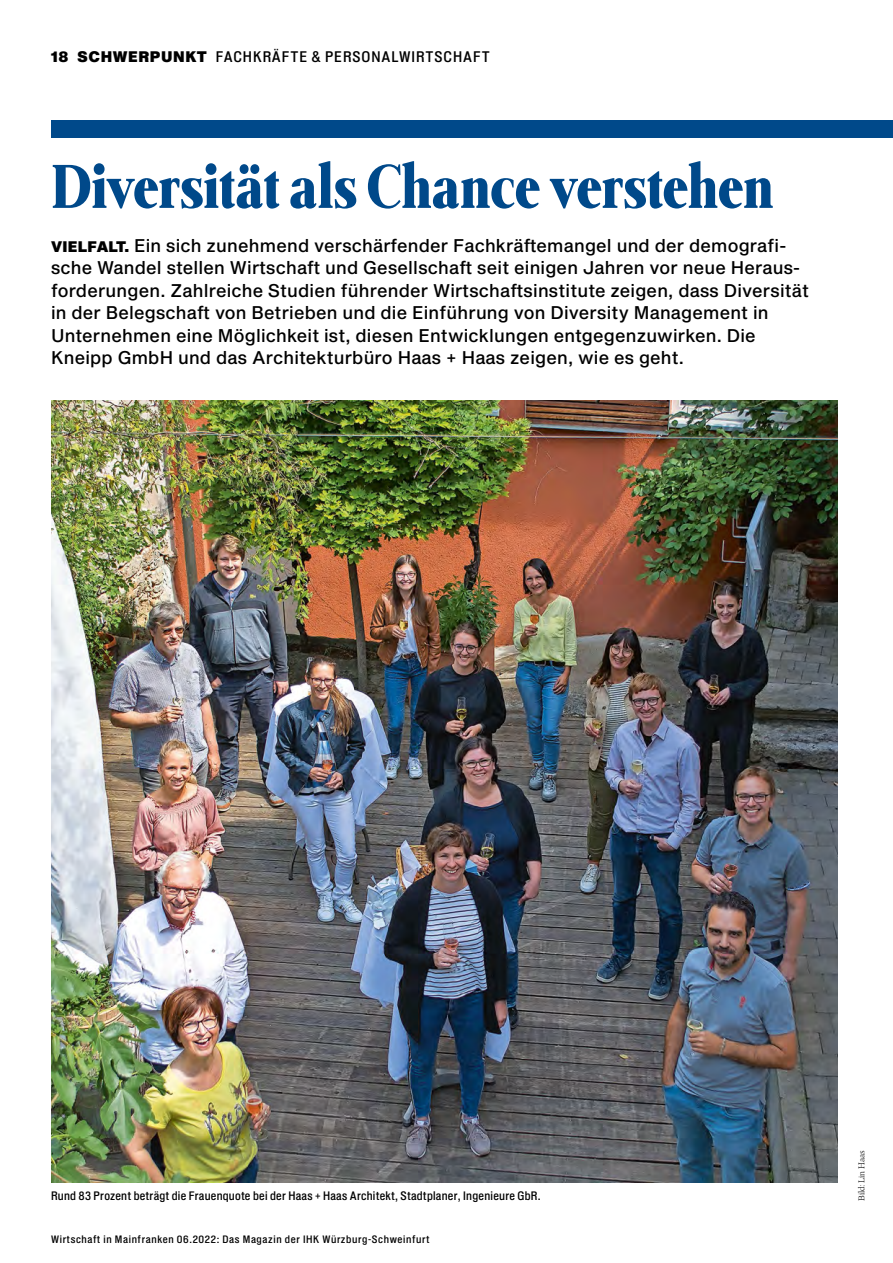
<style>
.page{position:relative;width:893px;height:1263px;background:#fff}
.page>*{position:absolute;margin:0;border:0;box-sizing:border-box;transform-origin:0 0}
.WiM_Head_gross{font:800 66px "Frontis Condensed";letter-spacing:-.005em;color:#00498a;scale:.96 1}
.WiM_Vorspann{font:18px/22.5px "Shapiro Pro 54 Middle";letter-spacing:.01em;color:#000}
.t1{font:15px "Shapiro Pro 52 Middle";letter-spacing:.06em;color:#000}
.WiM_BU{font:12px "Shapiro Pro 52 Middle";letter-spacing:.02em;color:#000}
.t2{font:10.5px "Shapiro Pro 52 Middle";letter-spacing:.06em;color:#000}
.t3{font:300 9px "Frontis";color:#000}
.s1{font-family:"Shapiro Pro 96 Super"}
.s2{font-family:"Shapiro Pro 96 Super";font-size:15px}
</style>
<div class="page">
<div style="left:51px;top:120px;width:842px;height:18px;background:#00498a"></div>
<img style="left:51px;top:401px;width:787px;height:781px">
<p class="t1" style="left:51px;top:46px;width:440px"><span class="s1">18 SCHWERPUNKT</span> FACHKRÄFTE &amp; PERSONALWIRTSCHAFT</p>
<p class="WiM_Head_gross" style="left:51px;top:142px;width:754px">Diversität als Chance verstehen</p>
<p class="WiM_Vorspann" style="left:51px;top:235px;width:759px"><span class="s2">VIELFALT.</span> Ein sich zunehmend verschärfender Fachkräftemangel und der demografi&shy;sche Wandel stellen Wirtschaft und Gesellschaft seit einigen Jahren vor neue Heraus&shy;forderungen. Zahlreiche Studien führender Wirtschaftsinstitute zeigen, dass Diversität in der Belegschaft von Betrieben und die Einführung von Diversity Management in Unternehmen eine Möglichkeit ist, diesen Entwicklungen entgegenzuwirken. Die Kneipp GmbH und das Architekturbüro Haas + Haas zeigen, wie es geht.</p>
<p class="WiM_BU" style="left:51px;top:1187px;width:491px">Rund 83 Prozent beträgt die Frauenquote bei der Haas + Haas Architekt, Stadtplaner, Ingenieure GbR.</p>
<p class="t2" style="left:51px;top:1232px;width:380px">Wirtschaft in Mainfranken 06.2022: Das Magazin der IHK Würzburg-Schweinfurt</p>
<p class="t3" style="left:856px;top:1201px;width:52px;rotate:-90deg">Bild: Lin Haas</p>
</div>
